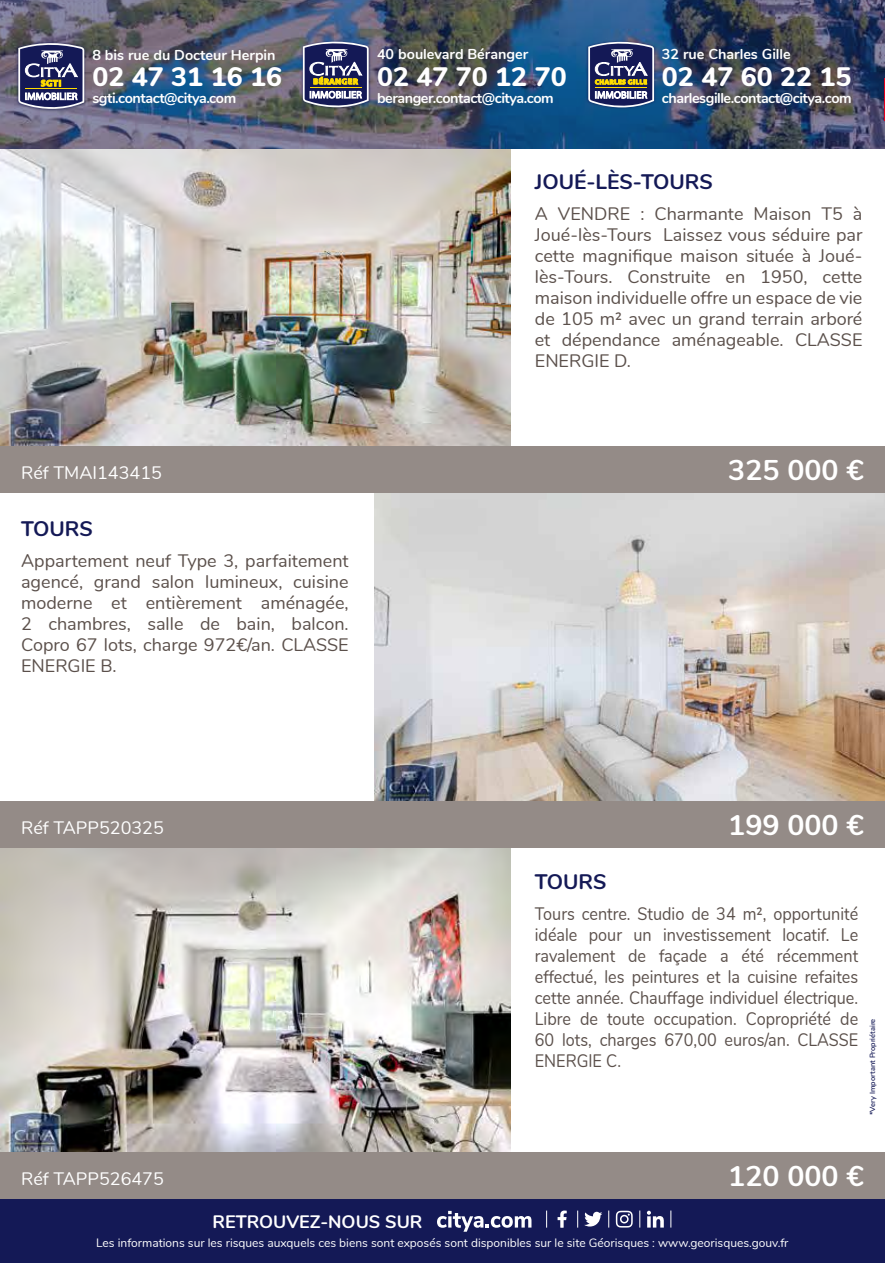
<style>
.page{position:relative;width:885px;height:1263px;background:#fff}
.page>*{position:absolute;margin:0;border:0;box-sizing:border-box;transform-origin:0 0}
.t1{font:700 28.5px "Nunito";color:#fff}
.t2{font:800 26.7px "Nunito";color:#fff}
.t3{font:700 21px "Nunito";color:#141956}
.t4{font:18px/21px "Nunito";color:#5b504b;text-align:justify}
.t5{font:18px/21px "Nunito";color:#5b504b;text-align:justify;scale:.9 1}
.t6{font:18px "Nunito";color:#fff}
.t7{font:700 18px "Nunito";color:#fff}
.t8{font:700 14.4px "Nunito";letter-spacing:-.03em;color:#fff}
.t9{font:700 14.4px "Nunito";color:#fff}
.t10{font:12px "Nunito";color:#fff}
.t11{font:700 7.8px "Bienvenue Beta";letter-spacing:.05em;color:#fd0}
.t12{font:600 7.5px "Nunito";color:#141956}
</style>
<div class="page">
<img style="left:0;top:848px;width:510px;height:304px">
<img style="left:0;top:149px;width:510px;height:297px">
<img style="left:374px;top:493px;width:510px;height:308px">
<div style="left:0;top:801px;width:336px;height:47px;background:#948b87"></div>
<div style="left:336px;top:801px;width:548px;height:47px;background:#948b87"></div>
<div style="left:519px;top:1152px;width:365px;height:47px;background:#948b87"></div>
<div style="left:0;top:1152px;width:519px;height:47px;background:#948b87"></div>
<div style="left:519px;top:446px;width:365px;height:47px;background:#948b87"></div>
<div style="left:0;top:446px;width:519px;height:47px;background:#948b87"></div>
<img style="left:0;top:0;width:884px;height:149px">
<img style="left:15px;top:40px;width:73px;height:72px">
<svg style="left:18px;top:40px;width:66px;height:74px;background:#5d5e7f"></svg>
<img style="left:299px;top:39px;width:73px;height:72px">
<svg style="left:303px;top:39px;width:65px;height:73px;background:#5e6078"></svg>
<img style="left:584px;top:39px;width:73px;height:72px">
<svg style="left:588px;top:39px;width:66px;height:73px;background:#58617e"></svg>
<hr style="left:884px;top:79px;width:1px;height:42px;background:#e3001d">
<div style="left:0;top:1199px;width:884px;height:64px;background:#141956"></div>
<svg style="left:584px;top:1212px;width:18px;height:14px"></svg>
<svg style="left:557px;top:1210px;width:9px;height:18px"></svg>
<svg style="left:615px;top:1211px;width:17px;height:16px"></svg>
<svg style="left:646px;top:1211px;width:17px;height:16px"></svg>
<svg style="left:577px;top:1210px;width:1px;height:17px"></svg>
<svg style="left:608px;top:1210px;width:1px;height:17px"></svg>
<svg style="left:546px;top:1210px;width:1px;height:17px"></svg>
<svg style="left:639px;top:1210px;width:1px;height:17px"></svg>
<svg style="left:670px;top:1210px;width:1px;height:17px"></svg>
<svg style="left:437px;top:1211px;width:94px;height:21px"></svg>
<hr style="left:884px;top:648px;width:1px;height:111px;background:#000">
<p class="t9" style="left:92px;top:44px;width:185px">8 bis rue du Docteur Herpin</p>
<h2 class="t2" style="left:92px;top:57px;width:191px">02 47 31 16 16</h2>
<p class="t8" style="left:92px;top:88px;width:145px">sgti.contact@citya.com</p>
<p class="t11" style="left:313px;top:77px;width:46px">BÉRANGER</p>
<p class="t9" style="left:377px;top:44px;width:153px">40 boulevard Béranger</p>
<h2 class="t2" style="left:377px;top:57px;width:191px">02 47 70 12 70</h2>
<p class="t8" style="left:377px;top:87px;width:178px">beranger.contact@citya.com</p>
<p class="t9" style="left:661px;top:44px;width:130px">32 rue Charles Gille</p>
<h2 class="t2" style="left:661px;top:57px;width:191px">02 47 60 22 15</h2>
<p class="t8" style="left:661px;top:87px;width:191px">charlesgille.contact@citya.com</p>
<p class="t3" style="left:535px;top:166px;width:179px">JOUÉ-LÈS-TOURS</p>
<p class="t4" style="left:535px;top:202px;width:329px">A VENDRE : Charmante Maison T5 à Joué-lès-Tours Laissez vous séduire par cette magnifique maison située à Joué&shy;lès-Tours. Construite en 1950, cette maison individuelle offre un espace de vie de 105 m² avec un grand terrain arboré et dépendance aménageable. CLASSE ENERGIE D.</p>
<p class="t6" style="left:21px;top:459px;width:142px">Réf TMAI143415</p>
<h1 class="t1" style="left:728px;top:449px;width:137px">325 000 €</h1>
<p class="t3" style="left:21px;top:513px;width:73px">TOURS</p>
<p class="t4" style="left:21px;top:549px;width:329px">Appartement neuf Type 3, parfaitement agencé, grand salon lumineux, cuisine moderne et entièrement aménagée, 2 chambres, salle de bain, balcon.<br>Copro 67 lots, charge 972€/an. CLASSE ENERGIE B.</p>
<p class="t6" style="left:21px;top:815px;width:144px">Réf TAPP520325</p>
<h1 class="t1" style="left:728px;top:804px;width:137px">199 000 €</h1>
<p class="t3" style="left:535px;top:866px;width:73px">TOURS</p>
<p class="t5" style="left:535px;top:902px;width:361px">Tours centre. Studio de 34 m², opportunité idéale pour un investissement locatif. Le ravalement de façade a été récemment effectué, les peintures et la cuisine refaites cette année. Chauffage individuel électrique.<br>Libre de toute occupation. Copropriété de 60 lots, charges 670,00 euros/an. CLASSE ENERGIE C.</p>
<p class="t12" style="left:867px;top:1115px;width:98px;rotate:-90deg">*Very Important Propriétaire</p>
<p class="t6" style="left:21px;top:1165px;width:144px">Réf TAPP526475</p>
<h1 class="t1" style="left:728px;top:1155px;width:137px">120 000 €</h1>
<p class="t7" style="left:212px;top:1209px;width:211px">RETROUVEZ-NOUS SUR</p>
<p class="t10" style="left:96px;top:1234px;width:694px">Les informations sur les risques auxquels ces biens sont exposés sont disponibles sur le site Géorisques : www.georisques.gouv.fr</p>
</div>
